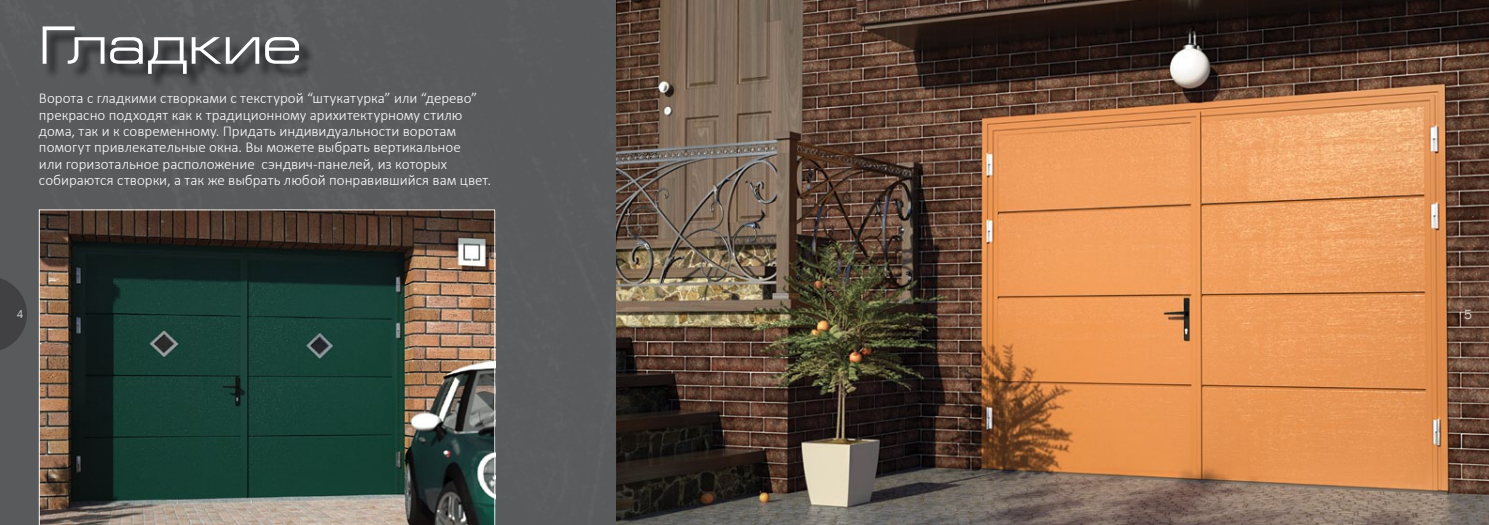
<style>
.page{position:relative;width:1489px;height:525px;background:#fff}
.page>*{position:absolute;margin:0;border:0;box-sizing:border-box;transform-origin:0 0}
.t1{font:53.75px "Europe Ext";color:#fff}
.t2{font:300 15px/16.2px "Calibri";color:#fff}
.t3{font:13.75px "Franklin Gothic";color:#d1d3d4}
.t4{font:11.25px "Franklin Gothic";color:#d1d3d4}
</style>
<div class="page">
<div style="left:0;top:0;width:616px;height:524px;background:#595a5c"></div>
<svg style="left:0;top:276px;width:27px;height:76px;background:#484749"></svg>
<img style="left:616px;top:0;width:872px;height:524px">
<img style="left:39px;top:209px;width:456px;height:315px">
<div style="left:44px;top:29px;width:271px;height:61px;background:#000;opacity:.75"></div>
<h1 class="t1" style="left:39px;top:16px;width:264px">Гладкие</h1>
<p class="t2" style="left:39px;top:90px;width:453px">Ворота с гладкими створками с текстурой “штукатурка” или “дерево” прекрасно подходят как к традиционному арихитектурному стилю дома, так и к современному. Придать индивидуальности воротам помогут привлекательные окна. Вы можете выбрать вертикальное<br>или горизотальное расположение сэндвич-панелей, из которых собираются створки, а так же выбрать любой понравившийся вам цвет.</p>
<p class="t4" style="left:17px;top:307px;width:8px">4</p>
<p class="t3" style="left:1463px;top:306px;width:10px">5</p>
</div>
